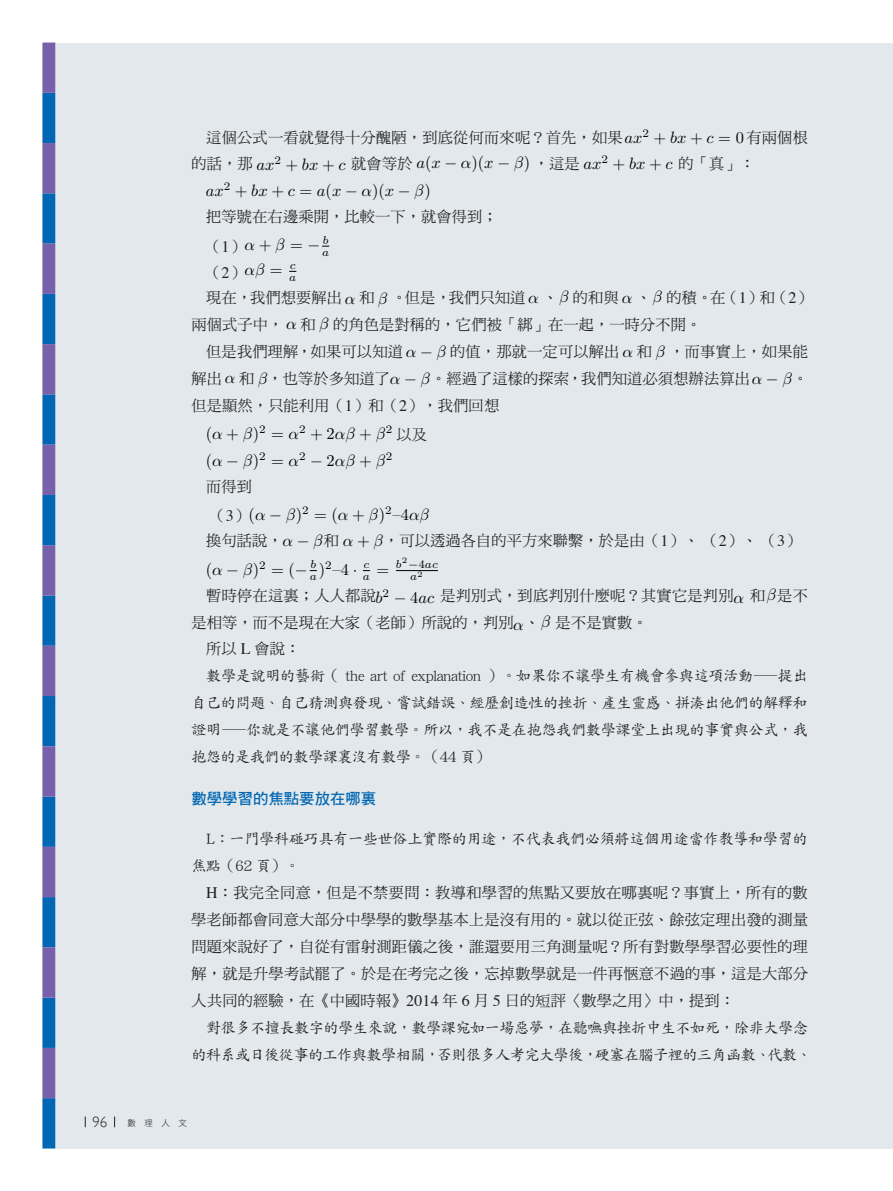
<style>
.page{position:relative;width:893px;height:1191px;background:#fff}
.page>*{position:absolute;margin:0;border:0;box-sizing:border-box;transform-origin:0 0}
.t1{font:16.5px/27px "CMR10";color:#000}
.t2{font:16.5px "CMMI10";color:#000}
.t3{font:15.45px "DF Hei Std W7";color:#0166b3}
.t4{font:15.15px/26.4px "DF Ming Std W5";letter-spacing:.015em;color:#231f20}
.t5{font:15.15px "DF Kai Shu Std W5";letter-spacing:-.035em;color:#231f20}
.t6{font:300 14.85px "Gill Sans";color:#231f20}
.t7{font:11.55px/12.1px "CMMI7";color:#000}
.t8{font:8.55px "DF Hei Std W3";color:#231f20}
.s1{font-family:"CMMI10";font-size:16.5px;color:#000}
.s2{font-family:"CMR10";font-size:16.5px;color:#000}
.s3{font-family:"CMSY10";font-size:16.5px;color:#000}
.s4{font-family:"CMR10"}
.s5{font-family:"CMSY10"}
.s6{font-family:"Times";font-size:15.9px}
.s7{font-family:"CMMI10"}
.s8{font-family:"DF Ming Std W5";font-size:15.15px;color:#231f20}
.s9{font-family:"Times";font-size:15.9px;color:#231f20}
.s10{font-family:"CMR10";font-size:16.5px}
.s11{font-family:"CMSY7"}
.s12{font-family:"CMR7"}
</style>
<div class="page">
<div style="left:43px;top:43px;width:850px;height:1105px;background:#e2e8eb"></div>
<div style="left:43px;top:93px;width:12px;height:50px;background:#0166b3"></div>
<div style="left:43px;top:193px;width:12px;height:51px;background:#0166b3"></div>
<div style="left:43px;top:294px;width:12px;height:50px;background:#0166b3"></div>
<div style="left:43px;top:394px;width:12px;height:51px;background:#0166b3"></div>
<div style="left:43px;top:495px;width:12px;height:50px;background:#0166b3"></div>
<div style="left:43px;top:595px;width:12px;height:51px;background:#0166b3"></div>
<div style="left:43px;top:696px;width:12px;height:50px;background:#0166b3"></div>
<div style="left:43px;top:796px;width:12px;height:51px;background:#0166b3"></div>
<div style="left:43px;top:897px;width:12px;height:50px;background:#0166b3"></div>
<div style="left:43px;top:997px;width:12px;height:51px;background:#0166b3"></div>
<div style="left:43px;top:1098px;width:12px;height:50px;background:#0166b3"></div>
<div style="left:43px;top:43px;width:12px;height:50px;background:#7960aa"></div>
<div style="left:43px;top:143px;width:12px;height:50px;background:#7960aa"></div>
<div style="left:43px;top:244px;width:12px;height:50px;background:#7960aa"></div>
<div style="left:43px;top:344px;width:12px;height:50px;background:#7960aa"></div>
<div style="left:43px;top:445px;width:12px;height:50px;background:#7960aa"></div>
<div style="left:43px;top:545px;width:12px;height:50px;background:#7960aa"></div>
<div style="left:43px;top:646px;width:12px;height:50px;background:#7960aa"></div>
<div style="left:43px;top:746px;width:12px;height:50px;background:#7960aa"></div>
<div style="left:43px;top:847px;width:12px;height:50px;background:#7960aa"></div>
<div style="left:43px;top:947px;width:12px;height:50px;background:#7960aa"></div>
<div style="left:43px;top:1048px;width:12px;height:50px;background:#7960aa"></div>
<hr style="left:396px;top:570px;width:42px;height:1px;background:#000">
<p class="t4" style="left:191px;top:124px;width:618px;text-indent:15px">這個公式一看就覺得十分醜陋，到底從何而來呢？首先，如果<span class="s1">ax</span><sup>2</sup> <span class="s2">+</span> <span class="s1">bx</span> <span class="s2">+</span> <span class="s1">c</span> <span class="s2">= 0</span> 有兩個根的話，那 <span class="s1">ax</span><sup>2</sup> <span class="s2">+</span> <span class="s1">bx</span> <span class="s2">+</span> <span class="s1">c</span> 就會等於 <span class="s1">a</span><span class="s2">(</span><span class="s1">x</span> <span class="s3">−</span> <span class="s1">↵</span><span class="s2">)(</span><span class="s1">x</span> <span class="s3">−</span> <span class="s1">β</span><span class="s2">)</span> ，這是 <span class="s1">ax</span><sup>2</sup> <span class="s2">+</span> <span class="s1">bx</span> <span class="s2">+</span> <span class="s1">c</span> 的「真」：</p>
<p class="t2" style="left:206px;top:184px;width:227px">ax<sup>2</sup> <span class="s4">+</span>bx<span class="s4">+</span>c<span class="s4">=</span>a<span class="s4">(</span>x<span class="s5">−</span>↵<span class="s4">)(</span>x<span class="s5">−</span>β<span class="s4">)</span></p>
<p class="t4" style="left:206px;top:201px;width:293px;line-height:29.8px">把等號在右邊乘開，比較一下，就會得到；（<span class="s6">1</span>）<span class="s1">↵</span><span class="s2">+</span><span class="s1">β</span><span class="s2">=</span><span class="s3">−</span><sup>b</sup></p>
<p class="t7" style="left:322px;top:247px;width:9px">a</p>
<p class="t4" style="left:206px;top:259px;width:91px">（<span class="s6">2</span>）<sup>↵β</sup> <sup>=</sup> <sup>c</sup></p>
<p class="t7" style="left:289px;top:272px;width:9px">a</p>
<p class="t4" style="left:206px;top:284px;width:607px">現在，我們想要解出 <span class="s1">↵</span> 和 <span class="s1">β</span> 。但是，我們只知道 <span class="s1">↵</span> 、<span class="s1">β</span> 的和與 <span class="s1">↵</span> 、<span class="s1">β</span> 的積。在（<span class="s6">1</span>）和（<span class="s6">2</span>）</p>
<p class="t4" style="left:191px;top:311px;width:512px">兩個式子中， <span class="s1">↵</span> 和 <span class="s1">β</span> 的角色是對稱的，它們被「綁」在一起，一時分不開。</p>
<p class="t4" style="left:206px;top:338px;width:603px">但是我們理解，如果可以知道 <span class="s1">↵</span> <span class="s3">−</span> <span class="s1">β</span> 的值，那就一定可以解出 <span class="s1">↵</span> 和 <span class="s1">β</span> ，而事實上，如果能</p>
<p class="t4" style="left:191px;top:365px;width:618px">解出 <span class="s1">↵</span> 和 <span class="s1">β</span>，也等於多知道了<span class="s1">↵</span> <span class="s3">−</span> <span class="s1">β</span>。經過了這樣的探索，我們知道必須想辦法算出<span class="s1">↵</span> <span class="s3">−</span> <span class="s1">β</span>。</p>
<p class="t4" style="left:191px;top:392px;width:309px">但是顯然，只能利用（<span class="s6">1</span>）和（<span class="s6">2</span>），我們回想</p>
<p class="t1" style="left:206px;top:421px;width:223px">(<span class="s7">↵</span>+<span class="s7">β</span>)<sup>2</sup> =<span class="s7">↵</span><sup>2</sup> +2<span class="s7">↵β</span>+<span class="s7">β</span><sup>2</sup> <span class="s8">以及</span>(<span class="s7">↵</span><span class="s5">−</span><span class="s7">β</span>)<sup>2</sup> =<span class="s7">↵</span><sup>2</sup> <span class="s5">−</span>2<span class="s7">↵β</span>+<span class="s7">β</span><sup>2</sup></p>
<p class="t4" style="left:206px;top:473px;width:47px">而得到</p>
<p class="t1" style="left:210px;top:502px;width:220px"><span class="s8">（</span><span class="s9">3</span><span class="s8">）</span>(<span class="s7">↵</span> <span class="s5">−</span> <span class="s7">β</span>)<sup>2</sup> = (<span class="s7">↵</span> + <span class="s7">β</span>)<sup>2</sup>–4<span class="s7">↵β</span></p>
<p class="t4" style="left:206px;top:527px;width:596px">換句話說，<span class="s1">↵</span> <span class="s3">−</span> <span class="s1">β</span>和 <span class="s1">↵</span> <span class="s2">+</span> <span class="s1">β</span>，可以透過各自的平方來聯繫，於是由（<span class="s6">1</span>）、（<span class="s6">2</span>）、（<span class="s6">3</span>）</p>
<p class="t1" style="left:206px;top:557px;width:112px">(<span class="s7">↵</span><span class="s5">−</span><span class="s7">β</span>)<sup>2</sup> =(<span class="s5">−</span><sup>b</sup></p>
<p class="t7" style="left:410px;top:559px;width:29px;text-indent:-47px">a <span class="s10">=</span> b<sup>2</sup><span class="s11">−</span><span class="s12">4</span>ac a<sup>2</sup></p>
<p class="t4" style="left:206px;top:581px;width:603px">暫時停在這裏；人人都說<span class="s1">b</span><sup>2</sup> <span class="s3">−</span> <span class="s2">4</span><span class="s1">ac</span> 是判別式，到底判別什麼呢？其實它是判別<span class="s1">↵</span> 和<span class="s1">β</span>是不</p>
<p class="t4" style="left:191px;top:608px;width:458px">是相等，而不是現在大家（老師）所說的，判別<span class="s1">↵</span>、<span class="s1">β</span> 是不是實數。</p>
<p class="t4" style="left:206px;top:635px;width:96px">所以 <span class="s6">L</span> 會說：</p>
<p class="t5" style="left:206px;top:667px;width:603px">數學是說明的藝術（ the art of explanation ）。如果你不讓學生有機會參與這項活動—提出</p>
<p class="t5" style="left:191px;top:694px;width:618px">自己的問題、自己猜測與發現、嘗試錯誤、經歷創造性的挫折、產生靈感、拼湊出他們的解釋和</p>
<p class="t5" style="left:191px;top:721px;width:618px">證明—你就是不讓他們學習數學。所以，我不是在抱怨我們數學課堂上出現的事實與公式，我</p>
<p class="t5" style="left:191px;top:748px;width:300px">抱怨的是我們的數學課裏沒有數學。（44 頁）</p>
<p class="t3" style="left:191px;top:790px;width:186px">數學學習的焦點要放在哪裏</p>
<p class="t5" style="left:206px;top:830px;width:603px">L：一門學科碰巧具有一些世俗上實際的用途，不代表我們必須將這個用途當作教導和學習的</p>
<p class="t5" style="left:191px;top:857px;width:110px">焦點（62 頁）。</p>
<p class="t4" style="left:206px;top:879px;width:603px"><span class="s6">H</span>：我完全同意，但是不禁要問：教導和學習的焦點又要放在哪裏呢？事實上，所有的數</p>
<p class="t4" style="left:191px;top:906px;width:618px">學老師都會同意大部分中學學的數學基本上是沒有用的。就以從正弦、餘弦定理出發的測量</p>
<p class="t4" style="left:191px;top:933px;width:618px">問題來說好了，自從有雷射測距儀之後，誰還要用三角測量呢？所有對數學學習必要性的理</p>
<p class="t4" style="left:192px;top:960px;width:618px">解，就是升學考試罷了。於是在考完之後，忘掉數學就是一件再愜意不過的事，這是大部分</p>
<p class="t4" style="left:192px;top:987px;width:545px">人共同的經驗，在《中國時報》<span class="s6">2014</span> 年 <span class="s6">6</span> 月 <span class="s6">5</span> 日的短評〈數學之用〉中，提到：</p>
<p class="t5" style="left:206px;top:1019px;width:603px">對很多不擅長數字的學生來說，數學課宛如一場惡夢，在聽嘸與挫折中生不如死，除非大學念</p>
<p class="t5" style="left:191px;top:1046px;width:622px">的科系或日後從事的工作與數學相關，否則很多人考完大學後，硬塞在腦子裡的三角函數、代數、</p>
<p class="t1" style="left:310px;top:557px;width:61px"><sub>a</sub>)<sup>2</sup>–4<span class="s5">·</span> <sup>c</sup></p>
<p class="t6" style="left:92px;top:1113px;width:16px">96</p>
<p class="t8" style="left:128px;top:1118px;width:61px">數　理　人　文</p>
</div>
